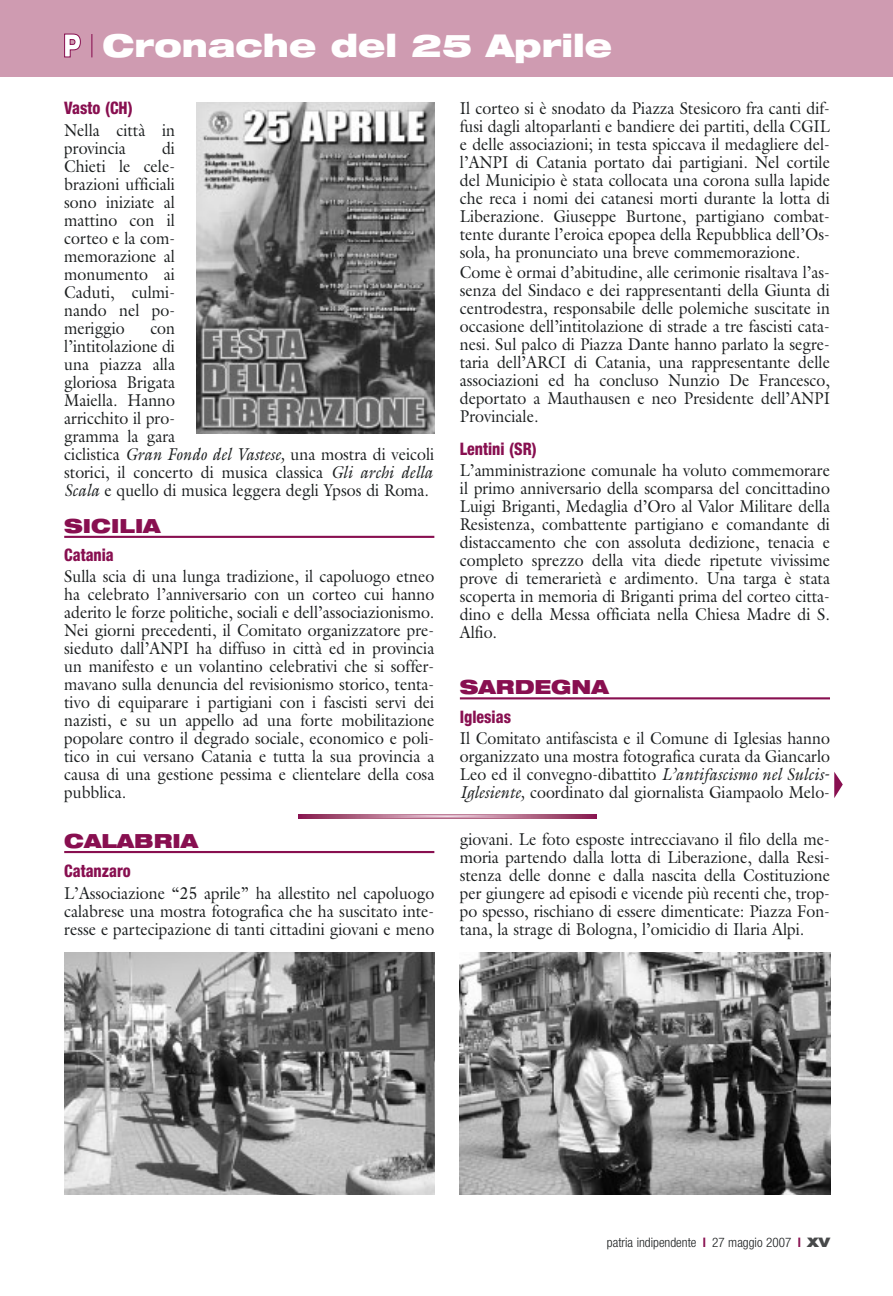
<style>
.page{position:relative;width:893px;height:1296px;background:#fff}
.page>*{position:absolute;margin:0;border:0;box-sizing:border-box;transform-origin:0 0}
.t1{font:900 expanded 31.5px "Helvetica Neue";color:#fff}
.t2{font:900 expanded 19.5px "Helvetica Neue";color:#880f50}
.t3{font:17.25px/18px "Galliard";color:#1c1f20;text-align:justify;scale:.92 1}
.t4{font:800 condensed 17.25px "Helvetica Neue";color:#880f50;scale:.92 1}
.t5{font:300 condensed 13.2px "Helvetica Neue";color:#1c1f20}
.s1{font-style:italic}
.s2{font-weight:700;color:#880f50}
.s3{font-weight:900;font-stretch:expanded;color:#47494a}
</style>
<div class="page">
<hr style="left:64px;top:536px;width:370px;height:2px;background:#880f50">
<hr style="left:460px;top:697px;width:370px;height:2px;background:#880f50">
<div style="left:0;top:0;width:892px;height:77px;background:#cf9bb1"></div>
<svg style="left:91px;top:34px;width:1px;height:23px"></svg>
<svg style="left:64px;top:33px;width:17px;height:25px"></svg>
<img style="left:196px;top:102px;width:238px;height:332px">
<img style="left:64px;top:952px;width:370px;height:243px">
<img style="left:460px;top:952px;width:370px;height:243px">
<hr style="left:64px;top:851px;width:370px;height:2px;background:#880f50">
<div style="left:298px;top:814px;width:298px;height:5px;background:#8a1251"></div>
<div style="left:299px;top:814px;width:296px;height:5px;background:#8a1652"></div>
<div style="left:302px;top:814px;width:290px;height:5px;background:#8b1c54"></div>
<div style="left:304px;top:814px;width:285px;height:5px;background:#8c2055"></div>
<div style="left:307px;top:814px;width:280px;height:5px;background:#8d2458"></div>
<div style="left:310px;top:814px;width:274px;height:5px;background:#8e2858"></div>
<div style="left:312px;top:814px;width:270px;height:5px;background:#8f2c5a"></div>
<div style="left:315px;top:814px;width:263px;height:5px;background:#932f5d"></div>
<div style="left:318px;top:814px;width:258px;height:5px;background:#94335e"></div>
<div style="left:322px;top:814px;width:250px;height:5px;background:#943861"></div>
<div style="left:325px;top:814px;width:244px;height:5px;background:#963d64"></div>
<div style="left:328px;top:814px;width:237px;height:5px;background:#9a4067"></div>
<div style="left:332px;top:814px;width:230px;height:5px;background:#9b446a"></div>
<div style="left:335px;top:814px;width:224px;height:5px;background:#9e486d"></div>
<div style="left:339px;top:814px;width:216px;height:5px;background:#9f4c6f"></div>
<div style="left:342px;top:814px;width:210px;height:5px;background:#a15072"></div>
<div style="left:345px;top:814px;width:203px;height:5px;background:#a35475"></div>
<div style="left:349px;top:814px;width:196px;height:5px;background:#a55878"></div>
<div style="left:353px;top:814px;width:188px;height:5px;background:#a85d7c"></div>
<div style="left:357px;top:814px;width:180px;height:5px;background:#ad6180"></div>
<hr style="left:361px;top:814px;width:172px;height:4px;background:#af6583">
<hr style="left:365px;top:814px;width:164px;height:4px;background:#b26987">
<svg style="left:374px;top:814px;width:146px;height:1px"></svg>
<hr style="left:369px;top:815px;width:155px;height:3px;background:#b46e8b">
<hr style="left:372px;top:815px;width:150px;height:3px;background:#b8718e">
<hr style="left:375px;top:815px;width:143px;height:3px;background:#b97591">
<hr style="left:379px;top:815px;width:136px;height:3px;background:#bd7a96">
<hr style="left:382px;top:815px;width:130px;height:3px;background:#be7e98">
<hr style="left:386px;top:815px;width:122px;height:3px;background:#c1829c">
<hr style="left:388px;top:815px;width:117px;height:3px;background:#c3869f">
<hr style="left:392px;top:815px;width:110px;height:3px;background:#c58ba3">
<hr style="left:395px;top:815px;width:104px;height:3px;background:#c78fa7">
<hr style="left:398px;top:815px;width:98px;height:3px;background:#cb92aa">
<hr style="left:401px;top:815px;width:92px;height:2px;background:#cd96ad">
<hr style="left:404px;top:815px;width:86px;height:2px;background:#ce9ab0">
<hr style="left:407px;top:815px;width:80px;height:2px;background:#d19fb4">
<hr style="left:410px;top:815px;width:74px;height:2px;background:#d2a3b8">
<hr style="left:412px;top:816px;width:69px;height:1px;background:#d4a7bb">
<hr style="left:416px;top:816px;width:62px;height:1px;background:#d8aabf">
<hr style="left:418px;top:816px;width:57px;height:1px;background:#dcafc2">
<hr style="left:421px;top:816px;width:52px;height:1px;background:#deb4c5">
<hr style="left:425px;top:816px;width:44px;height:1px;background:#deb9c9">
<hr style="left:427px;top:816px;width:40px;height:1px;background:#e2bdcd">
<hr style="left:430px;top:816px;width:34px;height:1px;background:#e3c2d1">
<svg style="left:437px;top:816px;width:21px;height:1px"></svg>
<svg style="left:834px;top:772px;width:8px;height:26px"></svg>
<h1 class="t1" style="left:102px;top:34px;width:511px">Cronache del 25 Aprile</h1>
<p class="t4" style="left:64px;top:102px;width:76px">Vasto (CH)</p>
<p class="t3" style="left:64px;top:122px;width:122px">Nella città in provincia</p>
<p class="t3" style="left:64px;top:140px;width:122px;text-indent:98px">di Chieti le cele&shy;brazioni ufficiali sono iniziate al mattino con il corteo e la com&shy;memorazione al monumento ai Caduti, culmi&shy;nando nel po&shy;meriggio</p>
<p class="t3" style="left:64px;top:320px;width:404px;text-align:left;text-indent:86px">con<br>l’intitolazione di<br>una piazza alla<br>gloriosa Brigata<br>Maiella. Hanno<br>arricchito il pro-<br>gramma la gara<br>ciclistica <span class="s1">Gran Fondo del Vastese,</span> una mostra di veicoli storici, il concerto di musica classica <span class="s1">Gli archi della<br>Scala</span> e quello di musica leggera degli Ypsos di Roma.</p>
<p class="t2" style="left:64px;top:518px;width:98px">SICILIA</p>
<p class="t4" style="left:64px;top:549px;width:55px">Catania</p>
<p class="t3" style="left:64px;top:569px;width:404px">Sulla scia di una lunga tradizione, il capoluogo etneo ha celebrato l’anniversario con un corteo cui hanno aderito le forze politiche, sociali e dell’associazionismo.<br>Nei giorni precedenti, il Comitato organizzatore pre&shy;sieduto dall’ANPI ha diffuso in città ed in provincia un manifesto e un volantino celebrativi che si soffer&shy;mavano sulla denuncia del revisionismo storico, tenta&shy;tivo di equiparare i partigiani con i fascisti servi dei nazisti, e su un appello ad una forte mobilitazione popolare contro il degrado sociale, economico e poli&shy;tico in cui versano Catania e tutta la sua provincia a causa di una gestione pessima e clientelare della cosa pubblica.</p>
<p class="t2" style="left:64px;top:833px;width:135px">CALABRIA</p>
<p class="t4" style="left:64px;top:865px;width:74px">Catanzaro</p>
<p class="t3" style="left:64px;top:885px;width:404px;line-height:18.5px">L’Associazione “25 aprile” ha allestito nel capoluogo calabrese una mostra fotografica che ha suscitato inte&shy;resse e partecipazione di tanti cittadini giovani e meno</p>
<p class="t3" style="left:460px;top:101px;width:404px;text-align:left">Il corteo si è snodato da Piazza Stesicoro fra canti dif&shy;fusi dagli altoparlanti e bandiere dei partiti, della CGIL e delle associazioni; in testa spiccava il medagliere del&shy;l’ANPI di Catania portato dai partigiani. Nel cortile del Municipio è stata collocata una corona sulla lapide che reca i nomi dei catanesi morti durante la lotta di Liberazione. Giuseppe Burtone, partigiano combat&shy;tente durante l’eroica epopea della Repubblica dell’Os&shy;sola, ha pronunciato una breve commemorazione.<br>Come è ormai d’abitudine, alle cerimonie risaltava l’as&shy;senza del Sindaco e dei rappresentanti della Giunta di centrodestra, responsabile delle polemiche suscitate in occasione dell’intitolazione di strade a tre fascisti cata&shy;nesi. Sul palco di Piazza Dante hanno parlato la segre&shy;taria dell’ARCI di Catania, una rappresentante delle associazioni ed ha concluso Nunzio De Francesco, deportato a Mauthausen e neo Presidente dell’ANPI Provinciale.</p>
<p class="t4" style="left:460px;top:442px;width:85px">Lentini (SR)</p>
<p class="t3" style="left:460px;top:463px;width:404px">L’amministrazione comunale ha voluto commemorare il primo anniversario della scomparsa del concittadino Luigi Briganti, Medaglia d’Oro al Valor Militare della Resistenza, combattente partigiano e comandante di distaccamento che con assoluta dedizione, tenacia e completo sprezzo della vita diede ripetute vivissime prove di temerarietà e ardimento. Una targa è stata scoperta in memoria di Briganti prima del corteo citta&shy;dino e della Messa officiata nella Chiesa Madre di S.<br>Alfio.</p>
<p class="t2" style="left:460px;top:680px;width:150px">SARDEGNA</p>
<p class="t4" style="left:460px;top:710px;width:57px">Iglesias</p>
<p class="t3" style="left:460px;top:731px;width:404px">Il Comitato antifascista e il Comune di Iglesias hanno organizzato una mostra fotografica curata da Giancarlo Leo ed il convegno-dibattito <span class="s1">L’antifascismo nel Sulcis-Iglesiente,</span> coordinato dal giornalista Giampaolo Melo-</p>
<p class="t3" style="left:460px;top:832px;width:404px">giovani. Le foto esposte intrecciavano il filo della me&shy;moria partendo dalla lotta di Liberazione, dalla Resi&shy;stenza delle donne e dalla nascita della Costituzione per giungere ad episodi e vicende più recenti che, trop&shy;po spesso, rischiano di essere dimenticate: Piazza Fon&shy;tana, la strage di Bologna, l’omicidio di Ilaria Alpi.</p>
<p class="t5" style="left:607px;top:1238px;width:224px">patria indipendente <span class="s2">l</span> 27 maggio 2007 <span class="s2">l</span> <span class="s3">XV</span></p>
</div>
